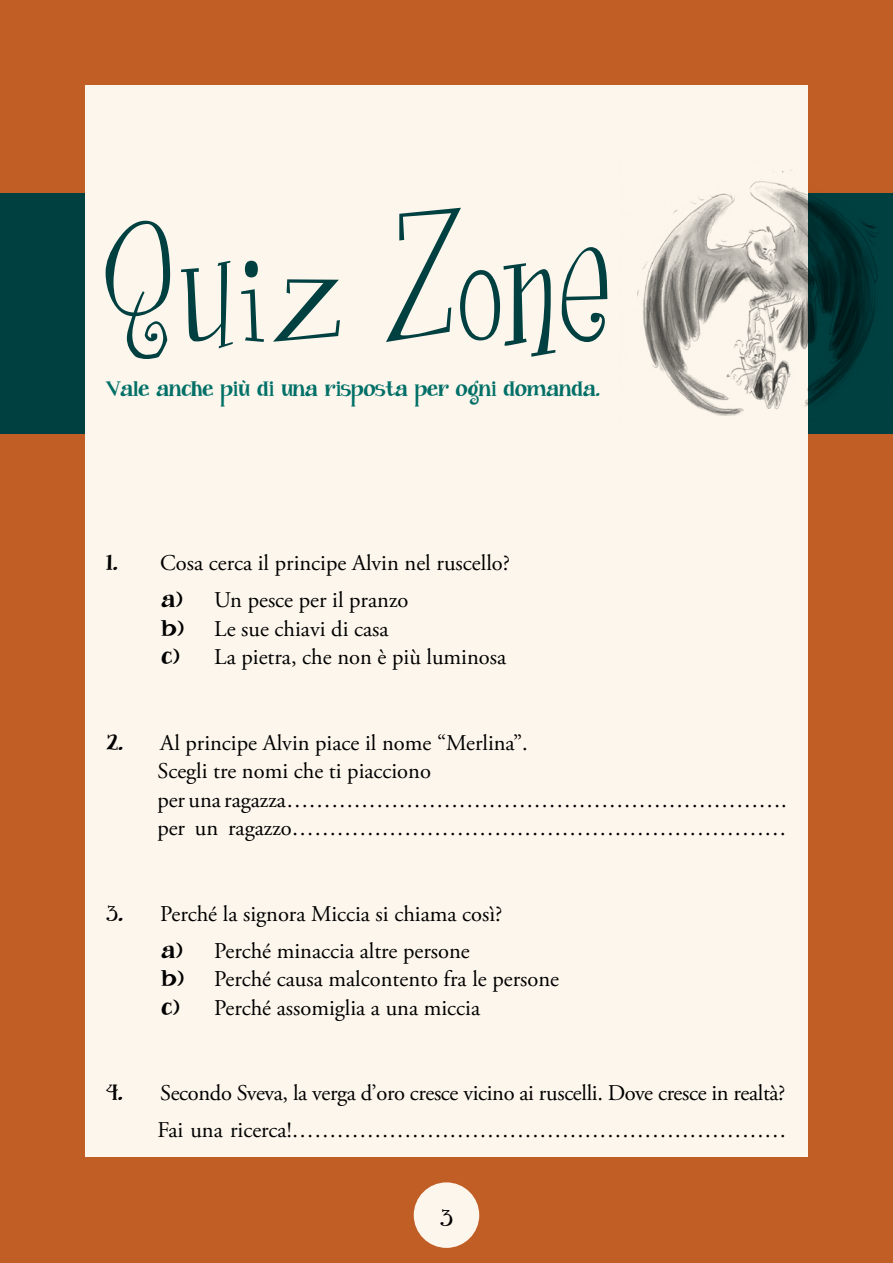
<style>
.page{position:relative;width:893px;height:1263px;background:#c15e26}
.page>*{position:absolute;margin:0;border:0;box-sizing:border-box;transform-origin:0 0}
.t1{font:180px "Girlsare Weird";letter-spacing:.01em;color:#004041}
.t2{font:22.5px/28.5px "Adobe Garamond Pro";color:#000}
.t3{font:21px "Janda Curlygirl Chunky";color:#000}
.t4{font:18px "Janda Curlygirl Chunky";color:#006f67}
.s1{font-family:"Janda Curlygirl Chunky";font-size:19.5px}
</style>
<div class="page">
<div style="left:0;top:193px;width:893px;height:241px;background:#004041"></div>
<div style="left:85px;top:85px;width:723px;height:1072px;background:#fcf6ec"></div>
<div style="left:414px;top:1182px;width:65px;height:66px;background:#fcf6ec;border-radius:50%"></div>
<img style="left:637px;top:170px;width:241px;height:246px">
<h1 class="t1" style="left:106px;top:175px;width:512px">Quiz Zone</h1>
<p class="t4" style="left:106px;top:379px;width:495px">Vale anche più di una risposta per ogni domanda.</p>
<p class="t2" style="left:162px;top:545px;width:350px;line-height:37px;text-indent:-55px"><span class="s1">1.</span> Cosa cerca il principe Alvin nel ruscello? <span class="s1">a)</span> Un pesce per il pranzo</p>
<p class="t2" style="left:162px;top:615px;width:346px"><span class="s1">b)</span> Le sue chiavi di casa<br><span class="s1">c)</span> La pietra, che non è più luminosa</p>
<p class="t2" style="left:157px;top:729px;width:631px;text-indent:-51px"><span class="s1">2.</span> Al principe Alvin piace il nome “Merlina”.<br>Scegli tre nomi che ti piacciono<br>per una ragazza…………………………………………………………. per un ragazzo…………………………………………………………</p>
<p class="t2" style="left:162px;top:896px;width:342px;line-height:37px;text-indent:-55px"><span class="s1">3.</span> Perché la signora Miccia si chiama così? <span class="s1">a)</span> Perché minaccia altre persone</p>
<p class="t2" style="left:162px;top:965px;width:399px"><span class="s1">b)</span> Perché causa malcontento fra le persone <span class="s1">c)</span> Perché assomiglia a una miccia</p>
<p class="t2" style="left:106px;top:1075px;width:682px;line-height:37px;text-align:right"><span class="s1">4.</span> Secondo Sveva, la verga d’oro cresce vicino ai ruscelli. Dove cresce in realtà?<br>Fai una ricerca!…………………………………………………………</p>
<p class="t3" style="left:440px;top:1207px;width:14px">3</p>
</div>
